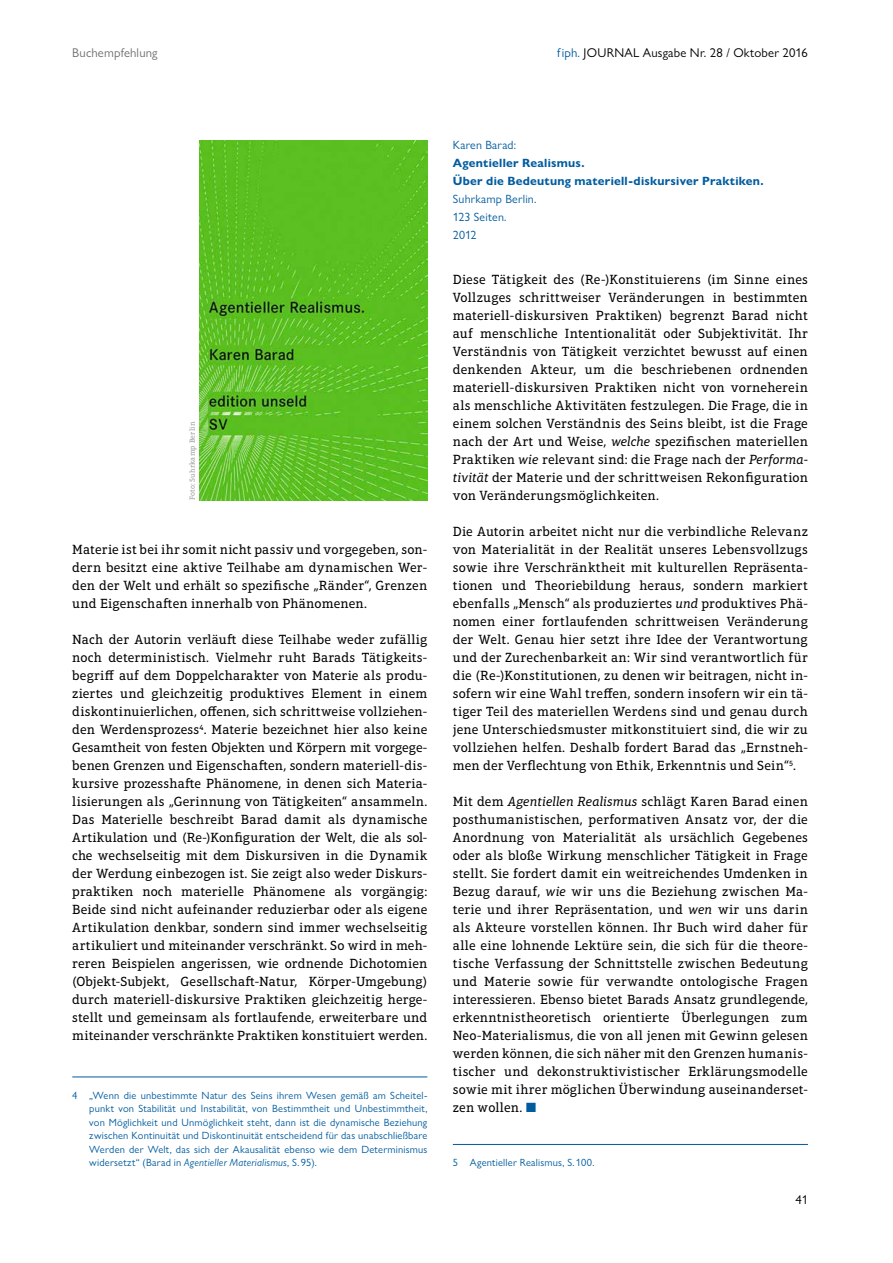
<style>
.page{position:relative;width:893px;height:1263px;background:#fff}
.page>*{position:absolute;margin:0;border:0;box-sizing:border-box;transform-origin:0 0}
.t1{font:13.5px/18px "Aptifer Slab LT Pro";letter-spacing:.01em;color:#000;text-align:justify}
.t2{font:12.75px "Gill Sans Nova";letter-spacing:.015em;color:#000}
.t3{font:12.75px "Gill Sans Nova";letter-spacing:.01em;color:#6f6f6e}
.t4{font:700 12px/18px "Gill Sans Nova";letter-spacing:.02em;color:#005c9f}
.t5{font:12px/18px "Gill Sans Nova";letter-spacing:.015em;color:#005c9f}
.t6{font:10.5px/13.5px "Gill Sans Nova";letter-spacing:.02em;color:#005c9f;text-align:justify}
.t7{font:7.5px "Aptifer Slab LT Pro";letter-spacing:.025em;color:#9c9d9d}
.s1{color:#005c9f}
.s2{font-style:italic}
.s3{font-family:"European Pi Three";color:#005c9f}
</style>
<div class="page">
<img style="left:199px;top:140px;width:228px;height:360px">
<hr style="left:72px;top:1076px;width:355px;height:1px;background:#005c9f">
<hr style="left:453px;top:1144px;width:355px;height:1px;background:#005c9f">
<p class="t3" style="left:72px;top:45px;width:87px">Buchempfehlung</p>
<p class="t2" style="left:557px;top:45px;width:252px"><span class="s1">fiph.</span> JOURNAL Ausgabe Nr. 28 / Oktober 2016</p>
<p class="t7" style="left:188px;top:500px;width:80px;rotate:-90deg">Foto: Suhrkamp Berlin</p>
<p class="t1" style="left:72px;top:541px;width:357px">Materie ist bei ihr somit nicht passiv und vorgegeben, son&shy;dern besitzt eine aktive Teilhabe am dynamischen Wer&shy;den der Welt und erhält so spezifische „Ränder“, Grenzen und Eigenschaften innerhalb von Phänomenen.</p>
<p class="t1" style="left:72px;top:631px;width:357px">Nach der Autorin verläuft diese Teilhabe weder zufällig noch deterministisch. Vielmehr ruht Barads Tätigkeits&shy;begriff auf dem Doppelcharakter von Materie als produ&shy;ziertes und gleichzeitig produktives Element in einem diskontinuierlichen, offenen, sich schrittweise vollziehen&shy;den Werdensprozess<sup>4</sup>. Materie bezeichnet hier also keine Gesamtheit von festen Objekten und Körpern mit vorgege&shy;benen Grenzen und Eigenschaften, sondern materiell-dis&shy;kursive prozesshafte Phänomene, in denen sich Materia&shy;lisierungen als „Gerinnung von Tätigkeiten“ ansammeln.<br>Das Materielle beschreibt Barad damit als dynamische Artikulation und (Re-)Konfiguration der Welt, die als sol&shy;che wechselseitig mit dem Diskursiven in die Dynamik der Werdung einbezogen ist. Sie zeigt also weder Diskurs&shy;praktiken noch materielle Phänomene als vorgängig:<br>Beide sind nicht aufeinander reduzierbar oder als eigene Artikulation denkbar, sondern sind immer wechselseitig artikuliert und miteinander verschränkt. So wird in meh&shy;reren Beispielen angerissen, wie ordnende Dichotomien (Objekt-Subjekt, Gesellschaft-Natur, Körper-Umgebung) durch materiell-diskursive Praktiken gleichzeitig herge&shy;stellt und gemeinsam als fortlaufende, erweiterbare und miteinander verschränkte Praktiken konstituiert werden.</p>
<p class="t6" style="left:89px;top:1088px;width:340px;text-indent:-17px">4 „Wenn die unbestimmte Natur des Seins ihrem Wesen gemäß am Scheitel&shy;punkt von Stabilität und Instabilität, von Bestimmtheit und Unbestimmtheit, von Möglichkeit und Unmöglichkeit steht, dann ist die dynamische Beziehung zwischen Kontinuität und Diskontinuität entscheidend für das unabschließbare Werden der Welt, das sich der Akausalität ebenso wie dem Determinismus widersetzt“ (Barad in <span class="s2">Agentieller Materialismus</span>, S.95).</p>
<p class="t5" style="left:453px;top:136px;width:65px">Karen Barad:</p>
<p class="t4" style="left:453px;top:154px;width:312px">Agentieller Realismus.<br>Über die Bedeutung materiell-diskursiver Praktiken.</p>
<p class="t5" style="left:453px;top:190px;width:85px">Suhrkamp Berlin.<br>123 Seiten.<br>2012</p>
<p class="t1" style="left:453px;top:271px;width:357px">Diese Tätigkeit des (Re-)Konstituierens (im Sinne eines Vollzuges schrittweiser Veränderungen in bestimmten materiell-diskursiven Praktiken) begrenzt Barad nicht auf menschliche Intentionalität oder Subjektivität. Ihr Verständnis von Tätigkeit verzichtet bewusst auf einen denkenden Akteur, um die beschriebenen ordnenden materiell-diskursiven Praktiken nicht von vorneherein als menschliche Aktivitäten festzulegen. Die Frage, die in einem solchen Verständnis des Seins bleibt, ist die Frage nach der Art und Weise, <span class="s2">welche</span> spezifischen materiellen Praktiken <span class="s2">wie</span> relevant sind: die Frage nach der <span class="s2">Performa&shy;tivität</span> der Materie und der schrittweisen Rekonfiguration von Veränderungsmöglichkeiten.</p>
<p class="t1" style="left:453px;top:523px;width:357px">Die Autorin arbeitet nicht nur die verbindliche Relevanz von Materialität in der Realität unseres Lebensvollzugs sowie ihre Verschränktheit mit kulturellen Repräsenta&shy;tionen und Theoriebildung heraus, sondern markiert ebenfalls „Mensch“ als produziertes <span class="s2">und</span> produktives Phä&shy;nomen einer fortlaufenden schrittweisen Veränderung der Welt. Genau hier setzt ihre Idee der Verantwortung und der Zurechenbarkeit an: Wir sind verantwortlich für die (Re-)Konstitutionen, zu denen wir beitragen, nicht in&shy;sofern wir eine Wahl treffen, sondern insofern wir ein tä&shy;tiger Teil des materiellen Werdens sind und genau durch jene Unterschiedsmuster mitkonstituiert sind, die wir zu vollziehen helfen. Deshalb fordert Barad das „Ernstneh&shy;men der Verflechtung von Ethik, Erkenntnis und Sein“<sup>5</sup>.</p>
<p class="t1" style="left:453px;top:793px;width:357px">Mit dem <span class="s2">Agentiellen Realismus</span> schlägt Karen Barad einen posthumanistischen, performativen Ansatz vor, der die Anordnung von Materialität als ursächlich Gegebenes oder als bloße Wirkung menschlicher Tätigkeit in Frage stellt. Sie fordert damit ein weitreichendes Umdenken in Bezug darauf, <span class="s2">wie</span> wir uns die Beziehung zwischen Ma&shy;terie und ihrer Repräsentation, und <span class="s2">wen</span> wir uns darin als Akteure vorstellen können. Ihr Buch wird daher für alle eine lohnende Lektüre sein, die sich für die theore&shy;tische Verfassung der Schnittstelle zwischen Bedeutung und Materie sowie für verwandte ontologische Fragen interessieren. Ebenso bietet Barads Ansatz grundlegende, erkenntnistheoretisch orientierte Überlegungen zum Neo-Materialismus, die von all jenen mit Gewinn gelesen werden können, die sich näher mit den Grenzen humanis&shy;tischer und dekonstruktivistischer Erklärungsmodelle sowie mit ihrer möglichen Überwindung auseinanderset&shy;zen wollen. <span class="s3">L</span></p>
<p class="t6" style="left:453px;top:1156px;width:143px">5 Agentieller Realismus, S.100.</p>
<p class="t2" style="left:795px;top:1192px;width:14px">41</p>
</div>
